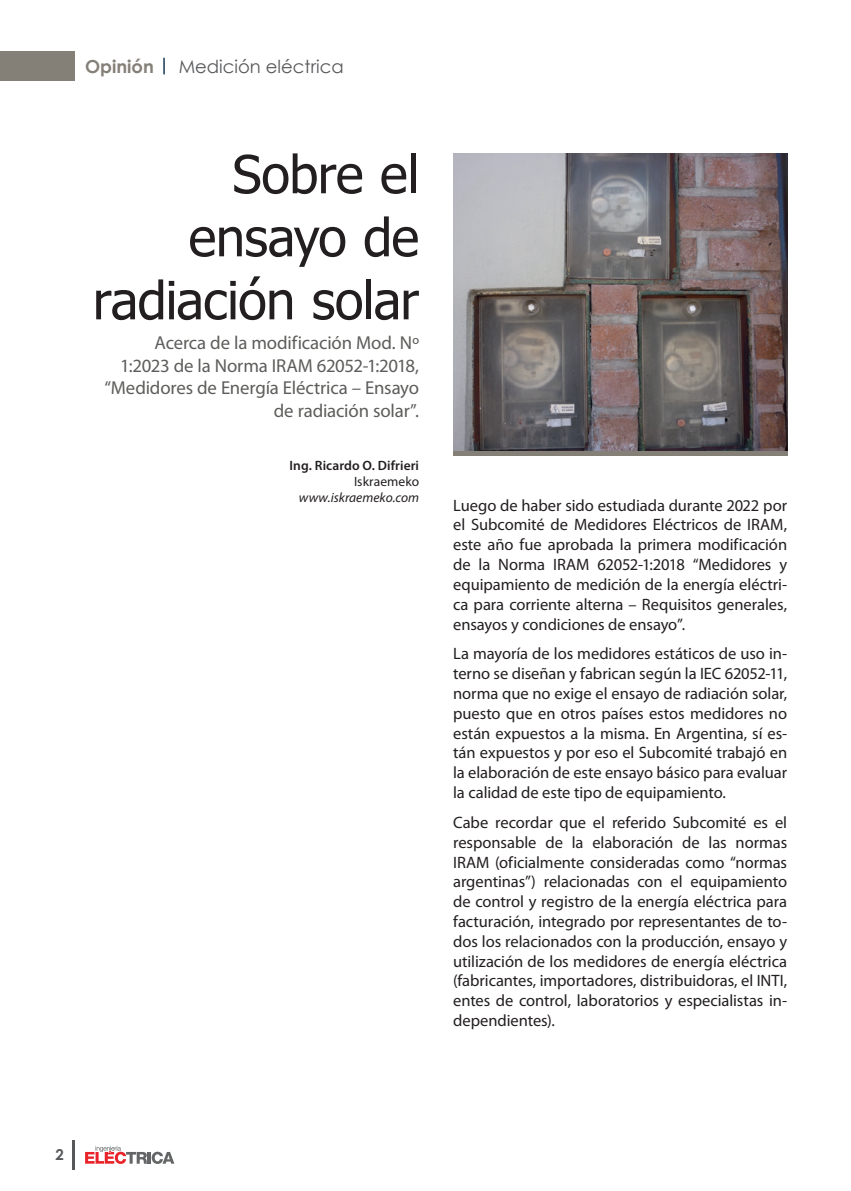
<style>
.page{position:relative;width:851px;height:1191px;background:#fff}
.page>*{position:absolute;margin:0;border:0;box-sizing:border-box;transform-origin:0 0}
.Titulo{font:52.5px/63px "Tahoma";letter-spacing:-.015em;color:#231f20;text-align:right}
.Copete{font:18.75px/22.5px "Myriad Pro";letter-spacing:-.01em;color:#5d5e5b;text-align:right}
.General_Tema{font:18px "Century Gothic";color:#57585a}
.Texto{font:16.5px/19.8px "Myriad Pro";letter-spacing:-.005em;color:#231f20;text-align:justify}
.t1{font:700 15px "Century Gothic";color:#57585a}
.Firma_Autor{font:600 13.5px "Myriad Pro";letter-spacing:.005em;color:#231f20}
.Firma_Web{font:italic 13.5px "Myriad Pro";letter-spacing:.005em;color:#231f20}
.Firma_Empresa{font:13.5px "Myriad Pro";letter-spacing:.005em;color:#231f20}
.s1{font-weight:700;color:#847f77}
.s2{font-weight:700;color:#002846}
</style>
<div class="page">
<hr style="left:72px;top:1140px;width:2px;height:29px;background:#57585a">
<svg style="left:85px;top:1145px;width:89px;height:19px"></svg>
<div style="left:0;top:51px;width:74px;height:30px;background:#847f77"></div>
<img style="left:453px;top:153px;width:334px;height:298px">
<div style="left:453px;top:451px;width:334px;height:5px;background:#847f77"></div>
<p class="General_Tema" style="left:85px;top:54px;width:260px"><span class="s1">Opinión</span> <span class="s2">|</span> Medición eléctrica</p>
<h1 class="Titulo" style="left:93px;top:146px;width:328px">Sobre el ensayo de radiación solar</h1>
<h2 class="Copete" style="left:104px;top:332px;width:316px">Acerca de la modificación Mod. Nº 1:2023 de la Norma IRAM 62052-1:2018, “Medidores de Energía Eléctrica – Ensayo de radiación solar”.</h2>
<p class="Firma_Autor" style="left:289px;top:457px;width:131px">Ing. Ricardo O. Difrieri</p>
<p class="Firma_Empresa" style="left:354px;top:474px;width:67px">Iskraemeko</p>
<p class="Firma_Web" style="left:299px;top:489px;width:122px">www.iskraemeko.com</p>
<p class="Texto" style="left:453px;top:495px;width:335px">Luego de haber sido estudiada durante 2022 por el Subcomité de Medidores Eléctricos de IRAM, este año fue aprobada la primera modificación de la Norma IRAM 62052-1:2018 “Medidores y equipamiento de medición de la energía eléctri&shy;ca para corriente alterna – Requisitos generales, ensayos y condiciones de ensayo”.</p>
<p class="Texto" style="left:453px;top:644px;width:335px">La mayoría de los medidores estáticos de uso in&shy;terno se diseñan y fabrican según la IEC 62052-11, norma que no exige el ensayo de radiación solar, puesto que en otros países estos medidores no están expuestos a la misma. En Argentina, sí es&shy;tán expuestos y por eso el Subcomité trabajó en la elaboración de este ensayo básico para evaluar la calidad de este tipo de equipamiento.</p>
<p class="Texto" style="left:453px;top:812px;width:335px">Cabe recordar que el referido Subcomité es el responsable de la elaboración de las normas IRAM (oficialmente consideradas como “normas argentinas”) relacionadas con el equipamiento de control y registro de la energía eléctrica para facturación, integrado por representantes de to&shy;dos los relacionados con la producción, ensayo y utilización de los medidores de energía eléctrica (fabricantes, importadores, distribuidoras, el INTI, entes de control, laboratorios y especialistas in&shy;dependientes).</p>
<p class="t1" style="left:55px;top:1143px;width:10px">2</p>
</div>
